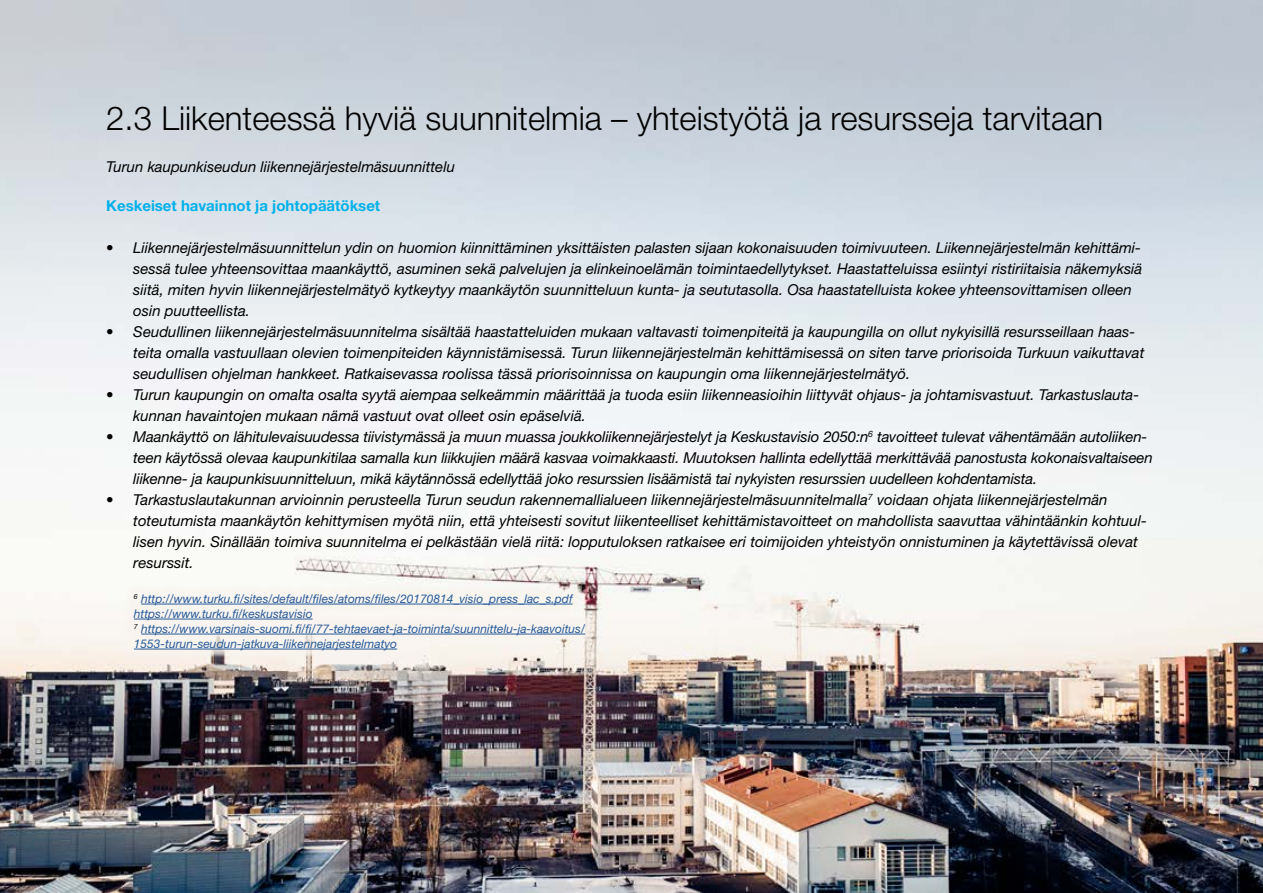
<style>
.page{position:relative;width:1263px;height:893px;background:#fff}
.page>*{position:absolute;margin:0;border:0;box-sizing:border-box;transform-origin:0 0}
.t1{font:300 33px "Helvetica Neue LT Std";color:#000}
.t2{font:italic 15px/21px "Helvetica Neue LT Std";color:#000}
.t3{font:700 15px "Helvetica Neue LT Std";color:#00b1eb}
.t4{font:italic 12px/15px "Helvetica Neue LT Std";color:#275b9b}
</style>
<div class="page">
<img style="left:0;top:0;width:1263px;height:893px">
<div style="left:124px;top:584px;width:470px;height:75px;background:#f9f4ee"></div>
<hr style="left:141px;top:604px;width:432px;height:1px;background:#275b9b">
<hr style="left:134px;top:619px;width:179px;height:1px;background:#275b9b">
<hr style="left:141px;top:634px;width:444px;height:1px;background:#275b9b">
<hr style="left:134px;top:649px;width:263px;height:1px;background:#275b9b">
<h1 class="t1" style="left:106px;top:98px;width:998px">2.3 Liikenteessä hyviä suunnitelmia – yhteistyötä ja resursseja tarvitaan</h1>
<p class="t2" style="left:106px;top:156px;width:350px">Turun kaupunkiseudun liikennejärjestelmäsuunnittelu</p>
<p class="t3" style="left:106px;top:196px;width:275px">Keskeiset havainnot ja johtopäätökset</p>
<p class="t2" style="left:133px;top:237px;width:1010px;text-indent:-27px">• Liikennejärjestelmäsuunnittelun ydin on huomion kiinnittäminen yksittäisten palasten sijaan kokonaisuuden toimivuuteen. Liikennejärjestelmän kehittämi&shy;sessä tulee yhteensovittaa maankäyttö, asuminen sekä palvelujen ja elinkeinoelämän toimintaedellytykset. Haastatteluissa esiintyi ristiriitaisia näkemyksiä siitä, miten hyvin liikennejärjestelmätyö kytkeytyy maankäytön suunnitteluun kunta- ja seututasolla. Osa haastatelluista kokee yhteensovittamisen olleen osin puutteellista.</p>
<p class="t2" style="left:133px;top:321px;width:1012px;text-indent:-27px">• Seudullinen liikennejärjestelmäsuunnitelma sisältää haastatteluiden mukaan valtavasti toimenpiteitä ja kaupungilla on ollut nykyisillä resursseillaan haas&shy;teita omalla vastuullaan olevien toimenpiteiden käynnistämisessä. Turun liikennejärjestelmän kehittämisessä on siten tarve priorisoida Turkuun vaikuttavat seudullisen ohjelman hankkeet. Ratkaisevassa roolissa tässä priorisoinnissa on kaupungin oma liikennejärjestelmätyö.</p>
<p class="t2" style="left:133px;top:384px;width:1007px;text-indent:-27px">• Turun kaupungin on omalta osalta syytä aiempaa selkeämmin määrittää ja tuoda esiin liikenneasioihin liittyvät ohjaus- ja johtamisvastuut. Tarkastuslauta&shy;kunnan havaintojen mukaan nämä vastuut ovat olleet osin epäselviä.</p>
<p class="t2" style="left:133px;top:426px;width:1021px;text-indent:-27px">• Maankäyttö on lähitulevaisuudessa tiivistymässä ja muun muassa joukkoliikennejärjestelyt ja Keskustavisio 2050:n<sup>6</sup> tavoitteet tulevat vähentämään autoliiken&shy;teen käytössä olevaa kaupunkitilaa samalla kun liikkujien määrä kasvaa voimakkaasti. Muutoksen hallinta edellyttää merkittävää panostusta kokonaisvaltaiseen liikenne- ja kaupunkisuunnitteluun, mikä käytännössä edellyttää joko resurssien lisäämistä tai nykyisten resurssien uudelleen kohdentamista.</p>
<p class="t2" style="left:133px;top:489px;width:1015px;text-indent:-27px">• Tarkastuslautakunnan arvioinnin perusteella Turun seudun rakennemallialueen liikennejärjestelmäsuunnitelmalla<sup>7</sup> voidaan ohjata liikennejärjestelmän toteutumista maankäytön kehittymisen myötä niin, että yhteisesti sovitut liikenteelliset kehittämistavoitteet on mahdollista saavuttaa vähintäänkin kohtuul&shy;lisen hyvin. Sinällään toimiva suunnitelma ei pelkästään vielä riitä: lopputuloksen ratkaisee eri toimijoiden yhteistyön onnistuminen ja käytettävissä olevat resurssit.</p>
<p class="t4" style="left:134px;top:591px;width:453px"><sup>6</sup> http://www.turku.fi/sites/default/files/atoms/files/20170814_visio_press_lac_s.pdf https://www.turku.fi/keskustavisio<br><sup>7</sup> https://www.varsinais-suomi.fi/fi/77-tehtaevaet-ja-toiminta/suunnittelu-ja-kaavoitus/ 1553-turun-seudun-jatkuva-liikennejarjestelmatyo</p>
</div>
